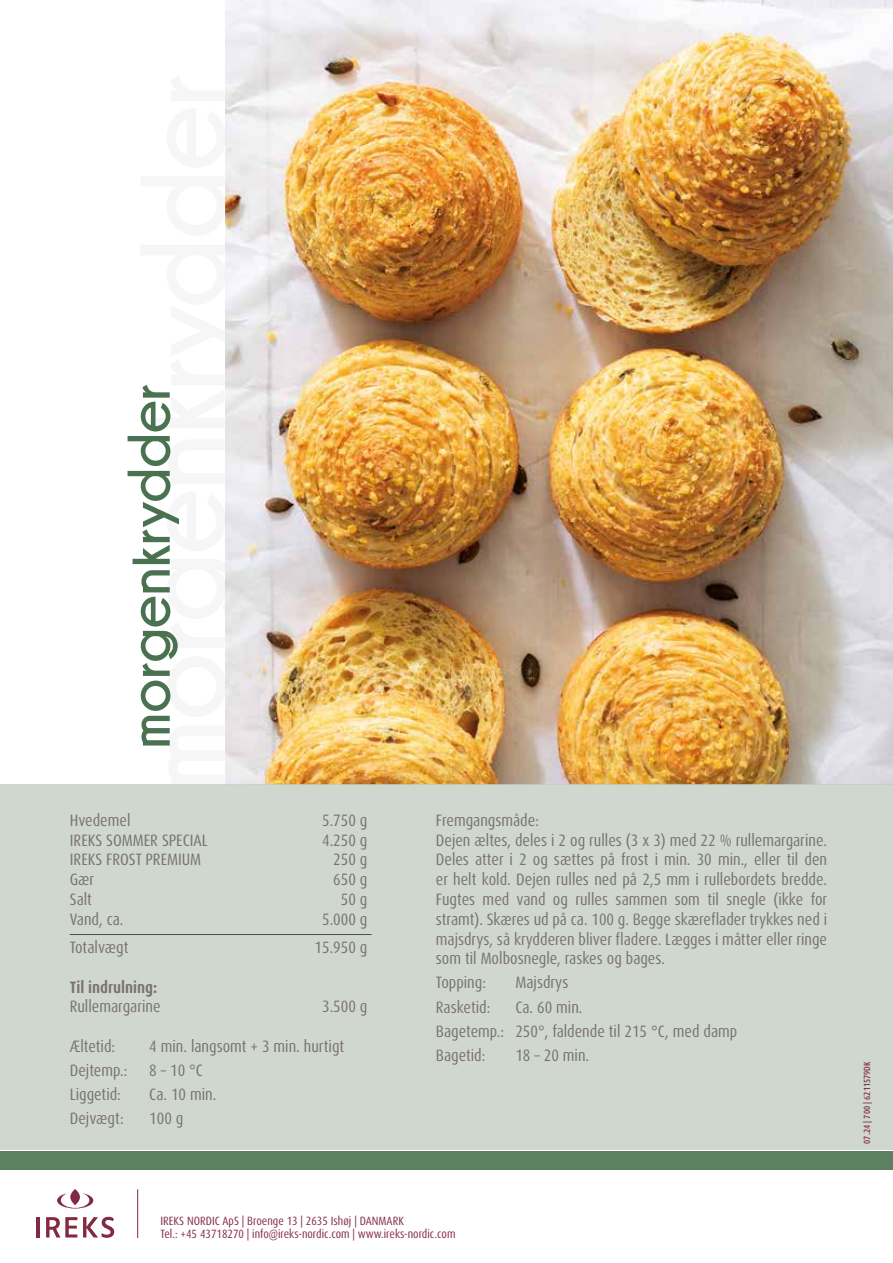
<style>
.page{position:relative;width:893px;height:1263px;background:#fff}
.page>*{position:absolute;margin:0;border:0;box-sizing:border-box;transform-origin:0 0}
.t1{font:700 60px "Champagne&Limousines";letter-spacing:.005em;color:#4a7251}
.t2{font:condensed 16.5px/19.8px "Dax Pro";color:#79726e}
.t3{font:700 condensed 16.5px "Dax Pro";color:#79726e}
.t4{font:condensed 12px/13.5px "Dax Pro";color:#822a44}
.t5{font:500 condensed 9px "Dax Pro";color:#822a44}
</style>
<div class="page">
<img style="left:225px;top:0;width:668px;height:784px">
<div style="left:0;top:1152px;width:893px;height:19px;background:#5c8062"></div>
<div style="left:0;top:784px;width:893px;height:366px;background:#d0d7cf"></div>
<hr style="left:70px;top:934px;width:302px;height:1px;background:#534d49">
<hr style="left:137px;top:1189px;width:1px;height:49px;background:#822a44">
<hr style="left:36px;top:1217px;width:4px;height:20px;background:#822a44">
<svg style="left:46px;top:1217px;width:31px;height:20px"></svg>
<svg style="left:83px;top:1217px;width:31px;height:21px"></svg>
<svg style="left:57px;top:1189px;width:36px;height:19px"></svg>
<h1 class="t1" style="left:116px;top:748px;width:367px;rotate:-90deg">morgenkrydder</h1>
<p class="t2" style="left:70px;top:810px;width:62px">Hvedemel</p>
<p class="t2" style="left:322px;top:810px;width:47px">5.750 g</p>
<p class="t2" style="left:70px;top:830px;width:140px">IREKS SOMMER SPECIAL</p>
<p class="t2" style="left:322px;top:830px;width:47px">4.250 g</p>
<p class="t2" style="left:70px;top:850px;width:133px">IREKS FROST PREMIUM</p>
<p class="t2" style="left:333px;top:850px;width:36px">250 g</p>
<p class="t2" style="left:70px;top:870px;width:26px">Gær</p>
<p class="t2" style="left:333px;top:870px;width:36px">650 g</p>
<p class="t2" style="left:70px;top:889px;width:24px">Salt</p>
<p class="t2" style="left:341px;top:889px;width:28px">50 g</p>
<p class="t2" style="left:70px;top:909px;width:55px">Vand, ca.</p>
<p class="t2" style="left:322px;top:909px;width:47px">5.000 g</p>
<p class="t2" style="left:70px;top:937px;width:60px">Totalvægt</p>
<p class="t2" style="left:315px;top:937px;width:54px">15.950 g</p>
<p class="t3" style="left:70px;top:976px;width:89px">Til indrulning:</p>
<p class="t2" style="left:70px;top:997px;width:92px">Rullemargarine</p>
<p class="t2" style="left:322px;top:997px;width:47px">3.500 g</p>
<p class="t2" style="left:70px;top:1036px;width:47px">Æltetid:</p>
<p class="t2" style="left:149px;top:1036px;width:196px">4 min. langsomt + 3 min. hurtigt</p>
<p class="t2" style="left:70px;top:1061px;width:59px">Dejtemp.:</p>
<p class="t2" style="left:149px;top:1061px;width:55px">8 – 10 °C</p>
<p class="t2" style="left:70px;top:1085px;width:53px">Liggetid:</p>
<p class="t2" style="left:149px;top:1085px;width:69px">Ca. 10 min.</p>
<p class="t2" style="left:70px;top:1109px;width:55px">Dejvægt:</p>
<p class="t2" style="left:149px;top:1109px;width:36px">100 g</p>
<p class="t2" style="left:436px;top:810px;width:393px">Fremgangsmåde:<br>Dejen æltes, deles i 2 og rulles (3 x 3) med 22 % rullemargarine.<br>Deles atter i 2 og sættes på frost i min. 30 min., eller til den er helt kold. Dejen rulles ned på 2,5 mm i rullebordets bredde.<br>Fugtes med vand og rulles sammen som til snegle (ikke for stramt). Skæres ud på ca. 100 g. Begge skæreflader trykkes ned i majsdrys, så krydderen bliver fladere. Lægges i måtter eller ringe som til Molbosnegle, raskes og bages.</p>
<p class="t2" style="left:436px;top:973px;width:52px">Topping:</p>
<p class="t2" style="left:515px;top:973px;width:55px">Majsdrys</p>
<p class="t2" style="left:436px;top:997px;width:56px">Rasketid:</p>
<p class="t2" style="left:436px;top:995px;width:303px;line-height:24px;text-indent:79px">Ca. 60 min.<br>Bagetemp.: 250°, faldende til 215 °C, med damp<br>Bagetid:</p>
<p class="t2" style="left:515px;top:1045px;width:75px">18 – 20 min.</p>
<p class="t4" style="left:161px;top:1214px;width:296px">IREKS NORDIC ApS | Broenge 13 | 2635 Ishøj | DANMARK<br>Tel.: +45 43718270 | info@ireks-nordic.com | www.ireks-nordic.com</p>
<p class="t5" style="left:861px;top:1144px;width:84px;rotate:-90deg">07.24 | 700 | 6211579DK</p>
</div>
